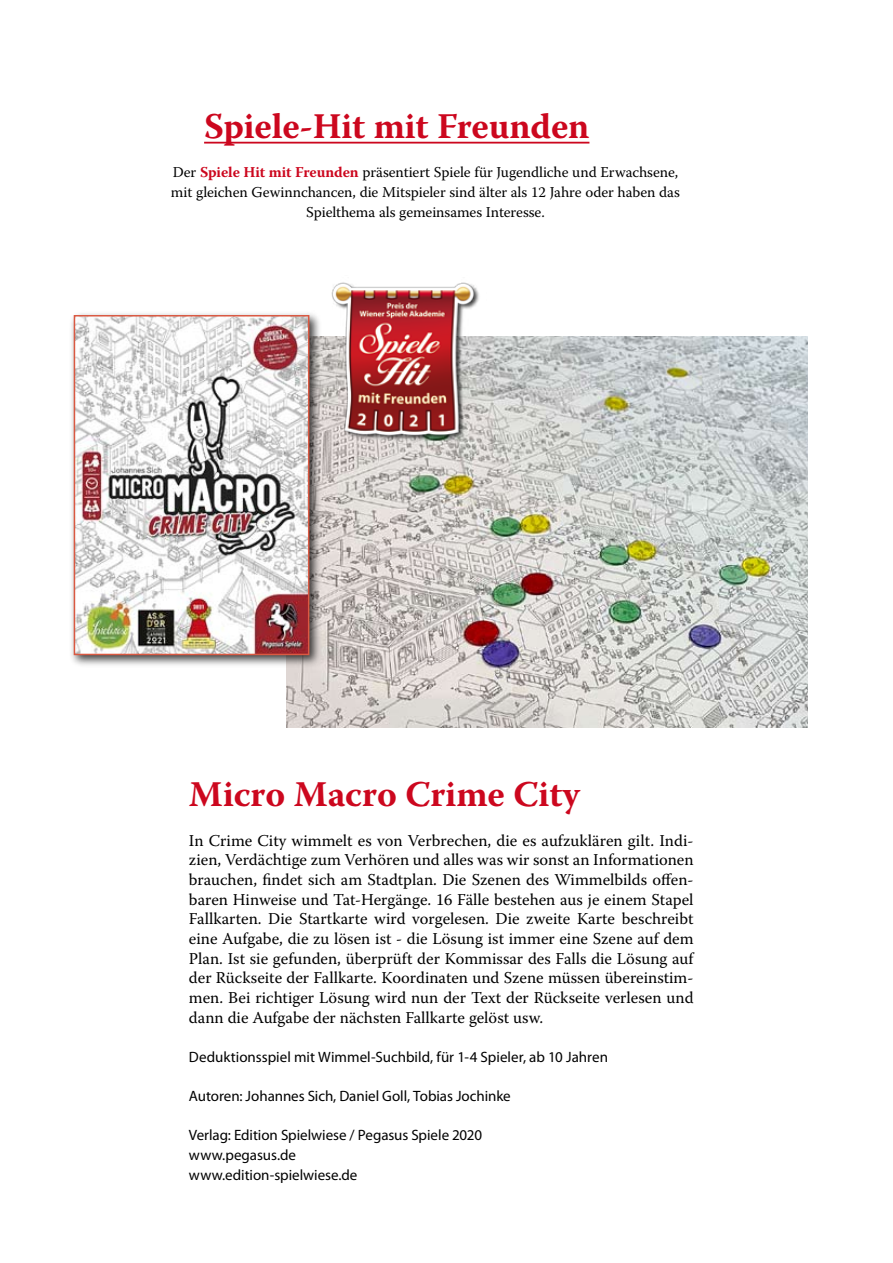
<style>
.page{position:relative;width:893px;height:1263px;background:#fff}
.page>*{position:absolute;margin:0;border:0;box-sizing:border-box;transform-origin:0 0}
.t1{font:700 36px "Warnock Pro";letter-spacing:-.005em;color:#cc071e}
.t2{font:16.5px/19.6px "Warnock Pro";color:#000;text-align:justify}
.t3{font:15px/19.6px "Myriad Pro";color:#000}
.t4{font:15px/19.6px "Warnock Pro";letter-spacing:-.005em;color:#000;text-align:center}
.s1{font-weight:700;color:#cc071e}
</style>
<div class="page">
<img style="left:286px;top:336px;width:522px;height:392px">
<hr style="left:204px;top:142px;width:385px;height:2px;background:#cc071e">
<div style="left:69px;top:310px;width:255px;height:359px;background:#000;opacity:.75"></div>
<img style="left:77px;top:318px;width:229px;height:334px">
<div style="left:74px;top:315px;width:235px;height:340px;border:2px solid #da5942"></div>
<img style="left:323px;top:282px;width:163px;height:164px">
<h1 class="t1" style="left:204px;top:105px;width:387px">Spiele-Hit mit Freunden</h1>
<p class="t4" style="left:171px;top:162px;width:511px">Der <span class="s1">Spiele Hit mit Freunden</span> präsentiert Spiele für Jugendliche und Erwachsene, mit gleichen Gewinnchancen, die Mitspieler sind älter als 12 Jahre oder haben das<br>Spielthema als gemeinsames Interesse.</p>
<h1 class="t1" style="left:189px;top:773px;width:392px">Micro Macro Crime City</h1>
<p class="t2" style="left:189px;top:830px;width:506px">In Crime City wimmelt es von Verbrechen, die es aufzuklären gilt. Indi&shy;zien, Verdächtige zum Verhören und alles was wir sonst an Informationen brauchen, findet sich am Stadtplan. Die Szenen des Wimmelbilds offen&shy;baren Hinweise und Tat-Hergänge. 16 Fälle bestehen aus je einem Stapel Fallkarten. Die Startkarte wird vorgelesen. Die zweite Karte beschreibt eine Aufgabe, die zu lösen ist - die Lösung ist immer eine Szene auf dem Plan. Ist sie gefunden, überprüft der Kommissar des Falls die Lösung auf der Rückseite der Fallkarte. Koordinaten und Szene müssen übereinstim&shy;men. Bei richtiger Lösung wird nun der Text der Rückseite verlesen und dann die Aufgabe der nächsten Fallkarte gelöst usw.</p>
<p class="t3" style="left:189px;top:1047px;width:421px">Deduktionsspiel mit Wimmel-Suchbild, für 1-4 Spieler, ab 10 Jahren</p>
<p class="t3" style="left:189px;top:1086px;width:323px">Autoren: Johannes Sich, Daniel Goll, Tobias Jochinke</p>
<p class="t3" style="left:189px;top:1125px;width:295px">Verlag: Edition Spielwiese / Pegasus Spiele 2020 www.pegasus.de<br>www.edition-spielwiese.de</p>
</div>
